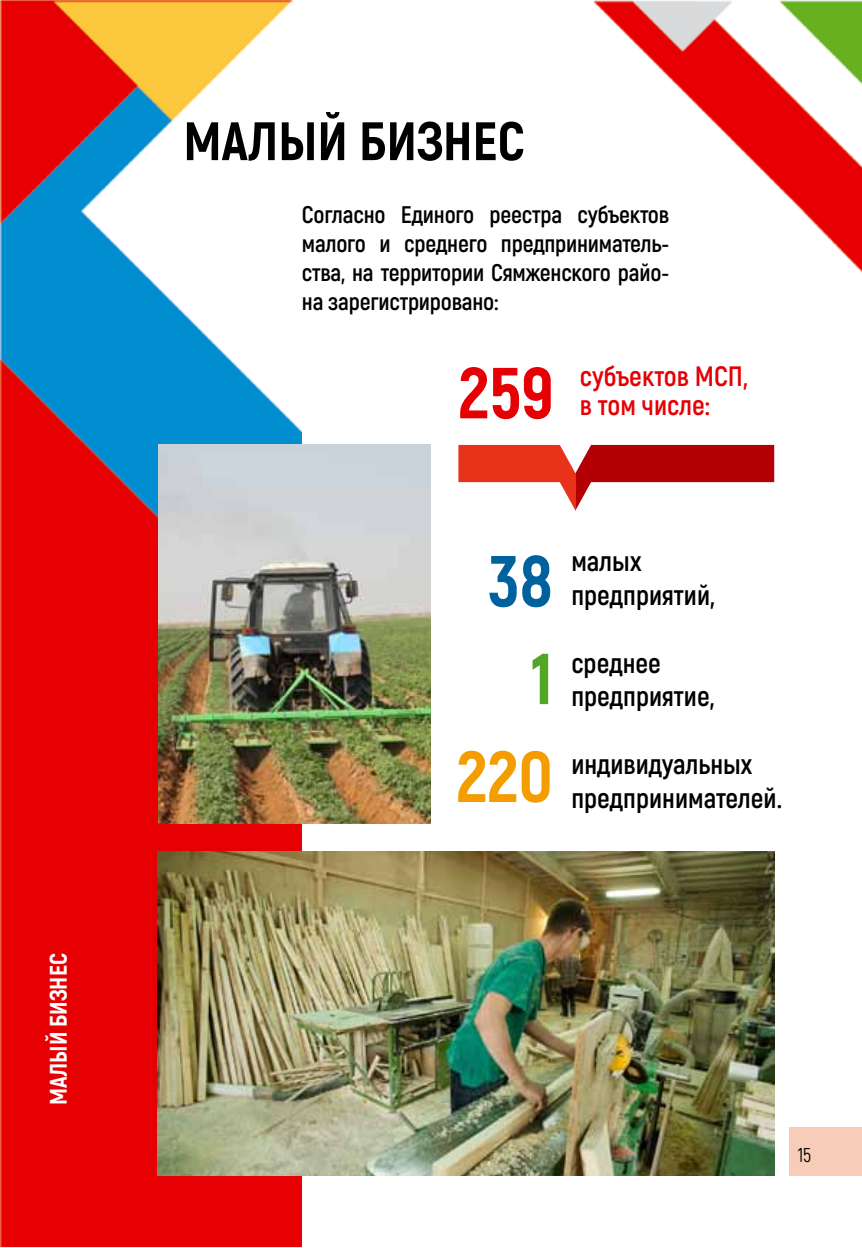
<style>
.page{position:relative;width:862px;height:1248px;background:#fff}
.page>*{position:absolute;margin:0;border:0;box-sizing:border-box;transform-origin:0 0}
.t1{font:800 72px "Akrobat";color:#e60005}
.t2{font:800 72px "Akrobat";color:#f49d00}
.t3{font:800 72px "Akrobat";color:#00619f}
.t4{font:800 72px "Akrobat";color:#52a625}
.t5{font:800 54px "Akrobat";color:#000}
.t6{font:700 28px/33.6px "Akrobat";color:#000}
.t7{font:700 28px/29.4px "Akrobat";color:#e60005}
.t8{font:700 24px/28.8px "Akrobat";letter-spacing:-.01em;color:#000;text-align:justify}
.t9{font:800 24px "Akrobat";color:#fff}
.t10{font:20px "Akrobat";color:#000}
</style>
<div class="page">
<img style="left:0;top:0;width:862px;height:1246px">
<div style="left:302px;top:360px;width:258px;height:887px;background:#fff"></div>
<img style="left:158px;top:851px;width:616px;height:324px">
<svg style="left:458px;top:445px;width:316px;height:66px"></svg>
<img style="left:159px;top:445px;width:272px;height:378px">
<div style="left:790px;top:1127px;width:72px;height:48px;background:#f7ccb8"></div>
<p class="t9" style="left:43px;top:1104px;width:153px;rotate:-90deg">МАЛЫЙ БИЗНЕС</p>
<h2 class="t5" style="left:183px;top:107px;width:339px">Малый бизнес</h2>
<p class="t8" style="left:302px;top:200px;width:369px">Согласно Единого реестра субъектов малого и среднего предприниматель&shy;ства, на территории Сямженского райо&shy;на зарегистрировано:</p>
<h1 class="t1" style="left:458px;top:347px;width:97px">259</h1>
<p class="t7" style="left:580px;top:361px;width:169px">субъектов МСП, в том числе:</p>
<h1 class="t3" style="left:488px;top:535px;width:66px">38</h1>
<h1 class="t4" style="left:531px;top:633px;width:24px">1</h1>
<h1 class="t2" style="left:456px;top:731px;width:98px">220</h1>
<p class="t6" style="left:571px;top:544px;width:145px">малых предприятий,</p>
<p class="t6" style="left:571px;top:646px;width:145px">среднее предприятие,</p>
<p class="t6" style="left:571px;top:747px;width:212px">индивидуальных предпринимателей.</p>
<p class="t10" style="left:797px;top:1142px;width:15px">15</p>
</div>
